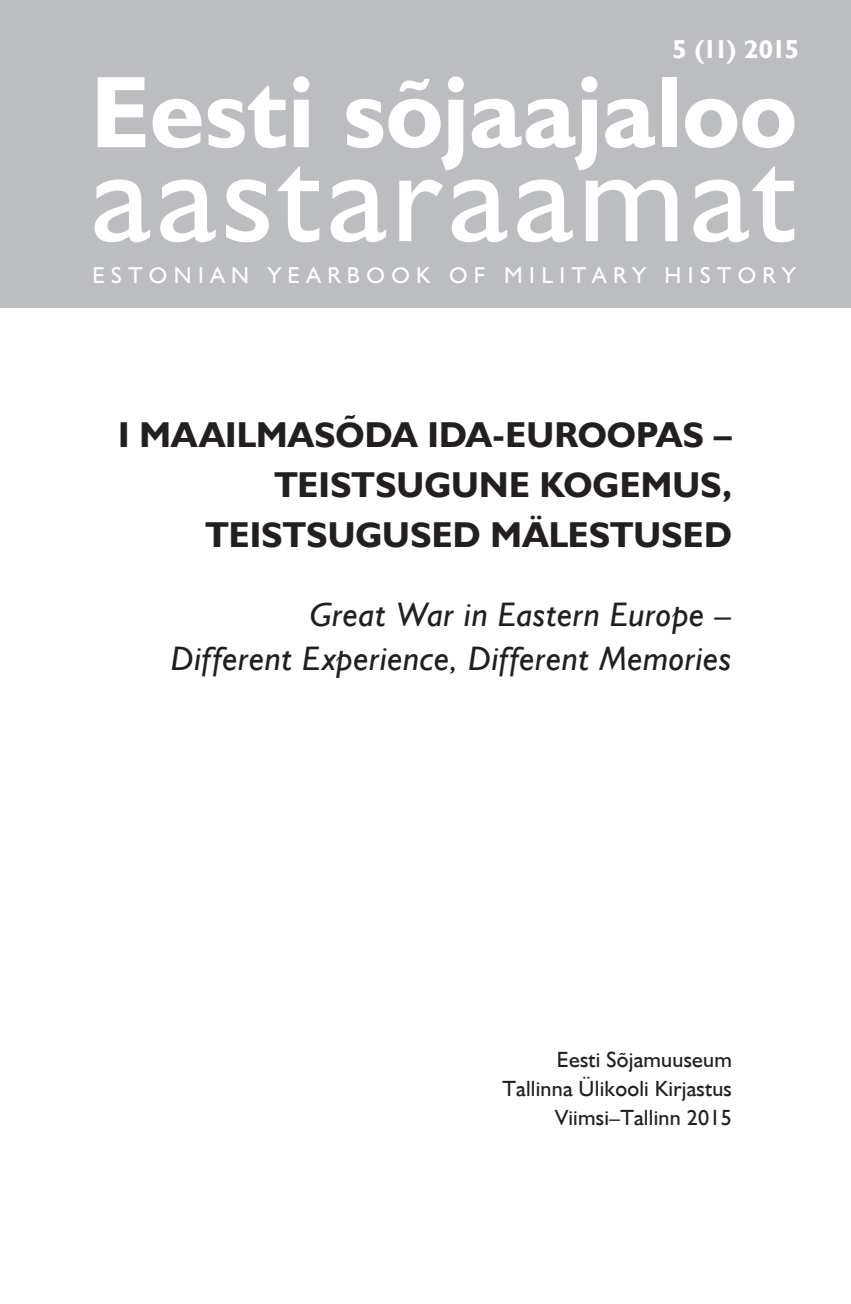
<style>
.page{position:relative;width:851px;height:1304px;background:#fff}
.page>*{position:absolute;margin:0;border:0;box-sizing:border-box;transform-origin:0 0}
.t1{font:134px "Humanist 521 TL";color:#fff}
.t2{font:700 102.4px "Humanist 521 TL";letter-spacing:.005em;color:#fff}
.t3{font:700 36px/50px "Humanist 521 TL";color:#231f20;text-align:right}
.t4{font:italic 34px/44px "Humanist 521 TL";letter-spacing:.015em;color:#231f20;text-align:right}
.t5{font:700 26px "Humanist 521 TL";letter-spacing:-.045em;color:#fff}
.t6{font:23px "Humanist 521 TL";letter-spacing:.28em;color:#fff}
.t7{font:22px/29px "Humanist 521 TL";letter-spacing:.01em;color:#231f20;text-align:right}
</style>
<div class="page">
<div style="left:0;top:0;width:850px;height:308px;background:#bcbdc0"></div>
<p class="t5" style="left:672px;top:33px;width:128px">5 (11) 2015</p>
<h2 class="t2" style="left:91px;top:47px;width:707px">EESTI SÕJAAJALOO</h2>
<h1 class="t1" style="left:91px;top:111px;width:707px">aastaraamat</h1>
<p class="t6" style="left:92px;top:261px;width:704px">Estonian ye arbook of military history</p>
<p class="t3" style="left:118px;top:409px;width:615px">I MAAILMASÕDA IDA-EUROOPAS –<br>TEISTSUGUNE KOGEMUS,<br>TEISTSUGUSED MÄLESTUSED</p>
<p class="t4" style="left:171px;top:591px;width:562px">Great War in Eastern Europe –<br>Different Experience, Different Memories</p>
<p class="t7" style="left:502px;top:1044px;width:231px">Eesti Sõjamuuseum<br>Tallinna Ülikooli Kirjastus<br>Viimsi–Tallinn 2015</p>
</div>
